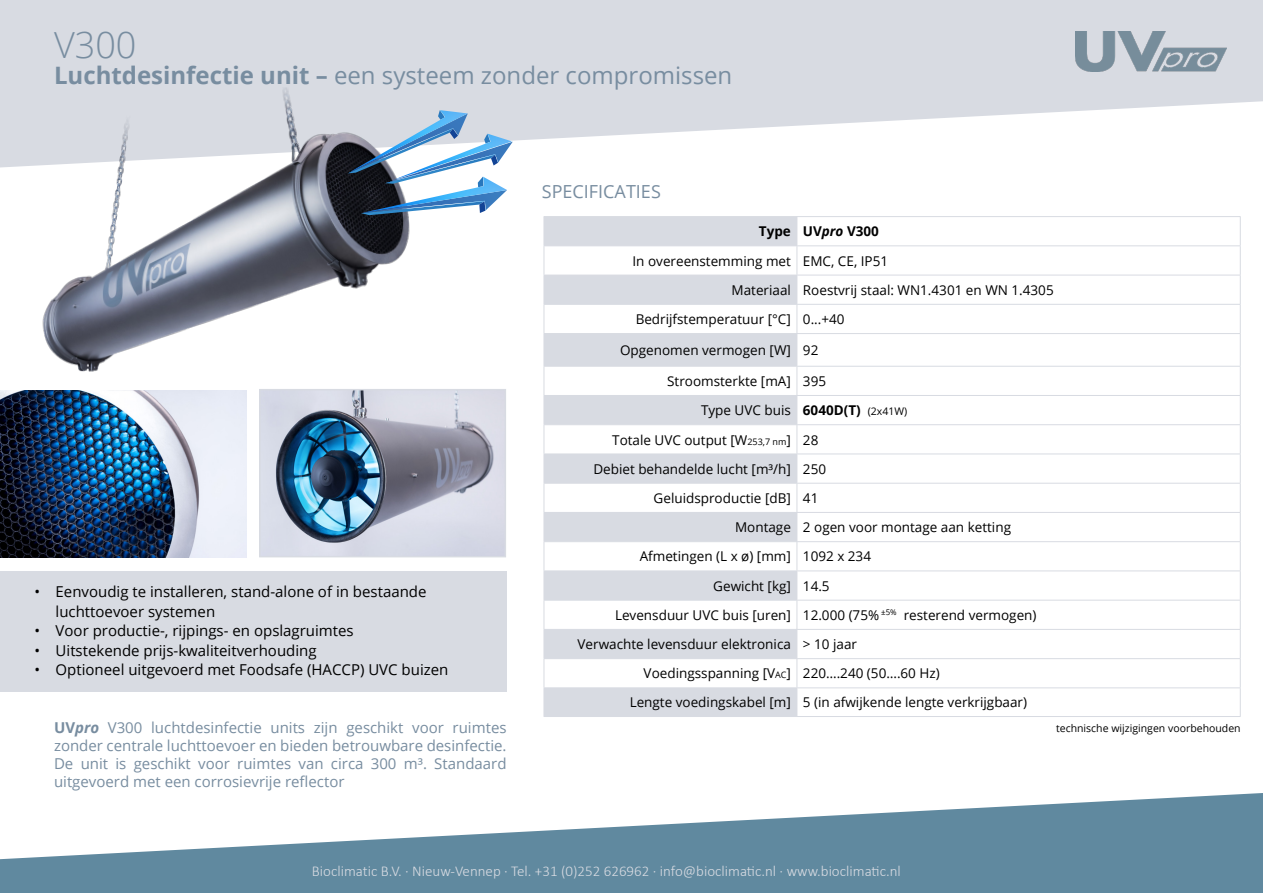
<style>
.page{position:relative;width:1263px;height:893px;background:#fff}
.page>*{position:absolute;margin:0;border:0;box-sizing:border-box;transform-origin:0 0}
.t1{font:300 36px "Open Sans";color:#788da0}
.t2{font:24px "Open Sans";color:#788da0}
.t3{font:18px "Open Sans";color:#788da0}
.t4{font:15px/18px "Open Sans";color:#788da0;text-align:justify}
.t5{font:15px/19.5px "Open Sans";color:#000}
.t6{font:300 15px "Calibri";color:#d8dbe2}
.t7{font:13.5px "Open Sans";color:#000}
.t8{font:700 13.5px "Open Sans";color:#000}
.t9{font:10.5px "Open Sans";color:#000}
.s1{font-weight:700}
.s2{font-style:italic}
.s3{font-size:10.5px}
.s4{font-size:9px}
.s5{font-weight:700;font-style:italic}
</style>
<div class="page">
<svg style="left:0;top:0;width:1263px;height:141px;background:#dcdee5"></svg>
<svg style="left:545px;top:217px;width:251px;height:499px;fill:#d8dbe2"></svg>
<svg style="left:545px;top:367px;width:251px;height:203px"></svg>
<hr style="left:544px;top:216px;width:253px;height:1px;background:#d8dbe2">
<hr style="left:797px;top:216px;width:444px;height:1px;background:#d8dbe2">
<hr style="left:544px;top:245px;width:253px;height:1px;background:#d8dbe2">
<hr style="left:797px;top:245px;width:444px;height:1px;background:#d8dbe2">
<hr style="left:544px;top:275px;width:253px;height:1px;background:#d8dbe2">
<hr style="left:797px;top:275px;width:444px;height:1px;background:#d8dbe2">
<hr style="left:544px;top:304px;width:253px;height:1px;background:#d8dbe2">
<svg style="left:544px;top:217px;width:1px;height:116px"></svg>
<hr style="left:797px;top:304px;width:444px;height:1px;background:#d8dbe2">
<svg style="left:796px;top:217px;width:1px;height:116px"></svg>
<svg style="left:1240px;top:217px;width:1px;height:116px"></svg>
<hr style="left:544px;top:333px;width:253px;height:1px;background:#d8dbe2">
<hr style="left:544px;top:334px;width:1px;height:32px;background:#d8dbe2">
<hr style="left:797px;top:333px;width:444px;height:1px;background:#d8dbe2">
<hr style="left:796px;top:334px;width:1px;height:32px;background:#d8dbe2">
<hr style="left:1240px;top:334px;width:1px;height:32px;background:#d8dbe2">
<hr style="left:544px;top:366px;width:253px;height:1px;background:#d8dbe2">
<hr style="left:797px;top:366px;width:444px;height:1px;background:#d8dbe2">
<hr style="left:544px;top:395px;width:253px;height:1px;background:#d8dbe2">
<hr style="left:797px;top:395px;width:444px;height:1px;background:#d8dbe2">
<hr style="left:544px;top:424px;width:253px;height:1px;background:#d8dbe2">
<hr style="left:797px;top:424px;width:444px;height:1px;background:#d8dbe2">
<hr style="left:544px;top:454px;width:253px;height:1px;background:#d8dbe2">
<hr style="left:797px;top:454px;width:444px;height:1px;background:#d8dbe2">
<hr style="left:544px;top:483px;width:253px;height:1px;background:#d8dbe2">
<hr style="left:797px;top:483px;width:444px;height:1px;background:#d8dbe2">
<hr style="left:544px;top:512px;width:253px;height:1px;background:#d8dbe2">
<hr style="left:797px;top:512px;width:444px;height:1px;background:#d8dbe2">
<hr style="left:544px;top:541px;width:253px;height:1px;background:#d8dbe2">
<hr style="left:797px;top:541px;width:444px;height:1px;background:#d8dbe2">
<hr style="left:544px;top:570px;width:253px;height:1px;background:#d8dbe2">
<hr style="left:797px;top:570px;width:444px;height:1px;background:#d8dbe2">
<hr style="left:544px;top:600px;width:253px;height:1px;background:#d8dbe2">
<hr style="left:797px;top:600px;width:444px;height:1px;background:#d8dbe2">
<hr style="left:544px;top:629px;width:253px;height:1px;background:#d8dbe2">
<hr style="left:797px;top:629px;width:444px;height:1px;background:#d8dbe2">
<hr style="left:544px;top:658px;width:253px;height:1px;background:#d8dbe2">
<hr style="left:797px;top:658px;width:444px;height:1px;background:#d8dbe2">
<hr style="left:544px;top:687px;width:253px;height:1px;background:#d8dbe2">
<svg style="left:544px;top:367px;width:1px;height:349px"></svg>
<hr style="left:797px;top:687px;width:444px;height:1px;background:#d8dbe2">
<svg style="left:796px;top:367px;width:1px;height:349px"></svg>
<svg style="left:1240px;top:367px;width:1px;height:349px"></svg>
<hr style="left:544px;top:716px;width:253px;height:1px;background:#d8dbe2">
<hr style="left:797px;top:716px;width:444px;height:1px;background:#d8dbe2">
<div style="left:0;top:571px;width:507px;height:121px;background:#d8dbe2"></div>
<img style="left:262px;top:392px;width:241px;height:162px">
<div style="left:259px;top:389px;width:247px;height:168px;border:2px solid #d8dbe2"></div>
<img style="left:0;top:417px;width:246px;height:140px">
<img style="left:0;top:82px;width:477px;height:335px">
<svg style="left:347px;top:110px;width:166px;height:105px"></svg>
<img style="left:1075px;top:31px;width:151px;height:40px">
<svg style="left:0;top:793px;width:1263px;height:100px;fill:#60899f"></svg>
<h1 class="t1" style="left:54px;top:20px;width:84px">V300</h1>
<h2 class="t2" style="left:54px;top:58px;width:680px"><span class="s1">Luchtdesinfectie unit –</span> een systeem zonder compromissen</h2>
<p class="t5" style="left:56px;top:581px;width:372px;text-indent:-21px">• Eenvoudig te installeren, stand-alone of in bestaande luchttoevoer systemen</p>
<p class="t5" style="left:34px;top:620px;width:321px">• Voor productie-, rijpings- en opslagruimtes</p>
<p class="t5" style="left:34px;top:640px;width:284px">• Uitstekende prijs-kwaliteitverhouding</p>
<p class="t5" style="left:34px;top:659px;width:416px">• Optioneel uitgevoerd met Foodsafe (HACCP) UVC buizen</p>
<h3 class="t3" style="left:542px;top:179px;width:121px">SPECIFICATIES</h3>
<p class="t8" style="left:759px;top:222px;width:122px">Type UV<span class="s2">pro</span> V300</p>
<p class="t7" style="left:632px;top:251px;width:257px">In overeenstemming met EMC, CE, IP51</p>
<p class="t7" style="left:731px;top:281px;width:324px">Materiaal Roestvrij staal: WN1.4301 en WN 1.4305</p>
<p class="t7" style="left:636px;top:310px;width:210px">Bedrijfstemperatuur [°C] 0...+40</p>
<p class="t7" style="left:620px;top:341px;width:200px">Opgenomen vermogen [W] 92</p>
<p class="t7" style="left:667px;top:372px;width:160px">Stroomsterkte [mA] 395</p>
<p class="t7" style="left:701px;top:401px;width:208px">Type UVC buis <span class="s1">6040D(T)</span> <span class="s3">(2x41W)</span></p>
<p class="t7" style="left:612px;top:430px;width:208px">Totale UVC output [W<span class="s4">253,7 nm</span>] 28</p>
<p class="t7" style="left:593px;top:460px;width:234px">Debiet behandelde lucht [m³/h] 250</p>
<p class="t7" style="left:654px;top:489px;width:166px">Geluidsproductie [dB] 41</p>
<p class="t7" style="left:735px;top:518px;width:277px">Montage 2 ogen voor montage aan ketting</p>
<p class="t7" style="left:640px;top:547px;width:233px">Afmetingen (L x ø) [mm] 1092 x 234</p>
<p class="t7" style="left:713px;top:577px;width:118px">Gewicht [kg] 14.5</p>
<p class="t7" style="left:615px;top:606px;width:423px">Levensduur UVC buis [uren] 12.000 (75% <sup>±5%</sup> resterend vermogen)</p>
<p class="t7" style="left:578px;top:635px;width:281px">Verwachte levensduur elektronica &gt; 10 jaar</p>
<p class="t7" style="left:644px;top:664px;width:298px">Voedingsspanning [V<span class="s4">AC</span>] 220….240 (50….60 Hz)</p>
<p class="t7" style="left:630px;top:693px;width:399px">Lengte voedingskabel [m] 5 (in afwijkende lengte verkrijgbaar)</p>
<p class="t4" style="left:54px;top:718px;width:454px"><span class="s1">UV</span><span class="s5">pro</span> V300 luchtdesinfectie units zijn geschikt voor ruimtes</p>
<p class="t9" style="left:1056px;top:721px;width:186px">technische wijzigingen voorbehouden</p>
<p class="t4" style="left:54px;top:736px;width:454px">zonder centrale luchttoevoer en bieden betrouwbare desinfectie.<br>De unit is geschikt voor ruimtes van circa 300 m³. Standaard uitgevoerd met een corrosievrije reflector</p>
<p class="t6" style="left:312px;top:861px;width:590px">Bioclimatic B.V. · Nieuw-Vennep · Tel. +31 (0)252 626962 · info@bioclimatic.nl · www.bioclimatic.nl</p>
</div>
